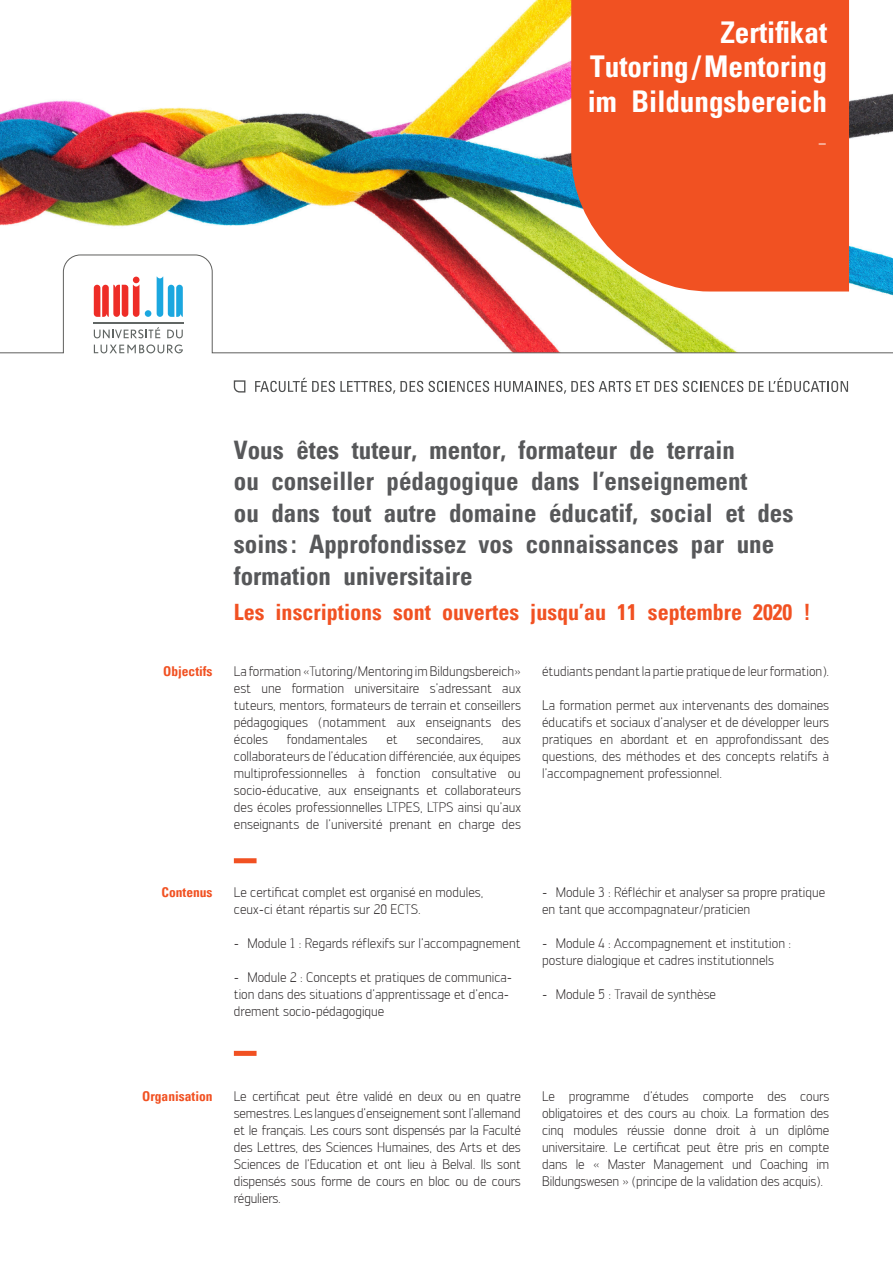
<style>
.page{position:relative;width:893px;height:1263px;background:#fff}
.page>*{position:absolute;margin:0;border:0;box-sizing:border-box;transform-origin:0 0}
._20pt_Medium_title{font:700 condensed 30px/34.5px "Univers";color:#fff;text-align:justify}
.Titre_niveau_2{font:700 condensed 25.5px/31.5px "Univers";color:#57585a}
.Titre_niveau_2-2{font:700 condensed 22.5px "Univers";color:#f15122}
._10pt_Translation__o{font:15px "Engel";color:#fff}
.Texte_courant_fr{font:300 13.5px/17px "Engel";color:#231f20;text-align:justify}
.Titre_niveau_3{font:700 condensed 13.5px "Univers";color:#f15122}
</style>
<div class="page">
<img style="left:0;top:0;width:893px;height:254px">
<div style="left:234px;top:858px;width:23px;height:5px;background:#f15122"></div>
<div style="left:234px;top:1051px;width:23px;height:5px;background:#f15122"></div>
<svg style="left:0;top:254px;width:893px;height:139px"></svg>
<svg style="left:94px;top:327px;width:66px;height:11px"></svg>
<svg style="left:167px;top:330px;width:16px;height:8px"></svg>
<hr style="left:93px;top:323px;width:91px;height:1px;background:#616664">
<svg style="left:94px;top:344px;width:89px;height:9px"></svg>
<svg style="left:94px;top:277px;width:45px;height:40px"></svg>
<svg style="left:157px;top:277px;width:26px;height:40px"></svg>
<div style="left:145px;top:310px;width:6px;height:7px;background:#1ba7df;border-radius:50%"></div>
<svg style="left:255px;top:378px;width:234px;height:16px"></svg>
<svg style="left:495px;top:381px;width:182px;height:13px"></svg>
<svg style="left:683px;top:381px;width:60px;height:11px"></svg>
<svg style="left:749px;top:378px;width:99px;height:14px"></svg>
<svg style="left:233px;top:380px;width:13px;height:13px"></svg>
<div style="left:571px;top:0;width:278px;height:291px;background:#f15122"></div>
<p class="_20pt_Medium_title" style="left:588px;top:15px;width:241px;text-indent:133px">Zertifikat Tutoring/Mentoring im Bildungsbereich</p>
<p class="_10pt_Translation__o" style="left:818px;top:134px;width:11px">–</p>
<p class="Titre_niveau_3" style="left:163px;top:663px;width:51px">Objectifs</p>
<p class="Titre_niveau_2" style="left:234px;top:433px;width:561px">Vous êtes tuteur, mentor, formateur de terrain<br>ou conseiller pédagogique dans l’enseignement<br>ou dans tout autre domaine éducatif, social et des soins : Approfondissez vos connaissances par une formation universitaire</p>
<p class="Titre_niveau_2-2" style="left:234px;top:598px;width:578px">Les inscriptions sont ouvertes jusqu’au 11 septembre 2020 !</p>
<p class="Texte_courant_fr" style="left:234px;top:663px;width:289px">La formation «Tutoring/Mentoring im Bildungsbereich» est une formation universitaire s’adressant aux tuteurs, mentors, formateurs de terrain et conseillers pédagogiques (notamment aux enseignants des écoles</p>
<p class="Texte_courant_fr" style="left:287px;top:731px;width:82px">fondamentales</p>
<p class="Texte_courant_fr" style="left:386px;top:731px;width:13px">et</p>
<p class="Texte_courant_fr" style="left:417px;top:731px;width:68px">secondaires,</p>
<p class="Texte_courant_fr" style="left:234px;top:731px;width:289px;text-indent:268px">aux collaborateurs de l’éducation différenciée, aux équipes multiprofessionnelles à fonction consultative ou socio-éducative, aux enseignants et collaborateurs des écoles professionnelles LTPES, LTPS ainsi qu’aux enseignants de l’université prenant en charge des</p>
<p class="Texte_courant_fr" style="left:542px;top:663px;width:289px">étudiants pendant la partie pratique de leur formation).</p>
<p class="Texte_courant_fr" style="left:542px;top:697px;width:289px">La formation permet aux intervenants des domaines éducatifs et sociaux d’analyser et de développer leurs pratiques en abordant et en approfondissant des questions, des méthodes et des concepts relatifs à l’accompagnement professionnel.</p>
<p class="Titre_niveau_3" style="left:162px;top:884px;width:53px">Contenus</p>
<p class="Texte_courant_fr" style="left:234px;top:884px;width:251px">Le certificat complet est organisé en modules, ceux-ci étant répartis sur 20 ECTS.</p>
<p class="Texte_courant_fr" style="left:234px;top:935px;width:288px">- Module 1 : Regards réflexifs sur l’accompagnement</p>
<p class="Texte_courant_fr" style="left:234px;top:969px;width:280px;text-align:left">- Module 2 : Concepts et pratiques de communica&shy;tion dans des situations d’apprentissage et d’enca&shy;drement socio-pédagogique</p>
<p class="Texte_courant_fr" style="left:542px;top:884px;width:285px">- Module 3 : Réfléchir et analyser sa propre pratique en tant que accompagnateur/praticien</p>
<p class="Texte_courant_fr" style="left:542px;top:935px;width:250px">- Module 4 : Accompagnement et institution : posture dialogique et cadres institutionnels</p>
<p class="Texte_courant_fr" style="left:542px;top:986px;width:175px">- Module 5 : Travail de synthèse</p>
<p class="Titre_niveau_3" style="left:142px;top:1088px;width:72px">Organisation</p>
<p class="Texte_courant_fr" style="left:234px;top:1088px;width:289px">Le certificat peut être validé en deux ou en quatre semestres. Les langues d’enseignement sont l’allemand et le français. Les cours sont dispensés par la Faculté des Lettres, des Sciences Humaines, des Arts et des Sciences de l’Education et ont lieu à Belval. Ils sont dispensés sous forme de cours en bloc ou de cours réguliers.</p>
<p class="Texte_courant_fr" style="left:542px;top:1088px;width:289px">Le programme d’études comporte des cours obligatoires et des cours au choix. La formation des cinq modules réussie donne droit à un diplôme universitaire. Le certificat peut être pris en compte dans le « Master Management und Coaching im Bildungswesen » (principe de la validation des acquis).</p>
</div>
